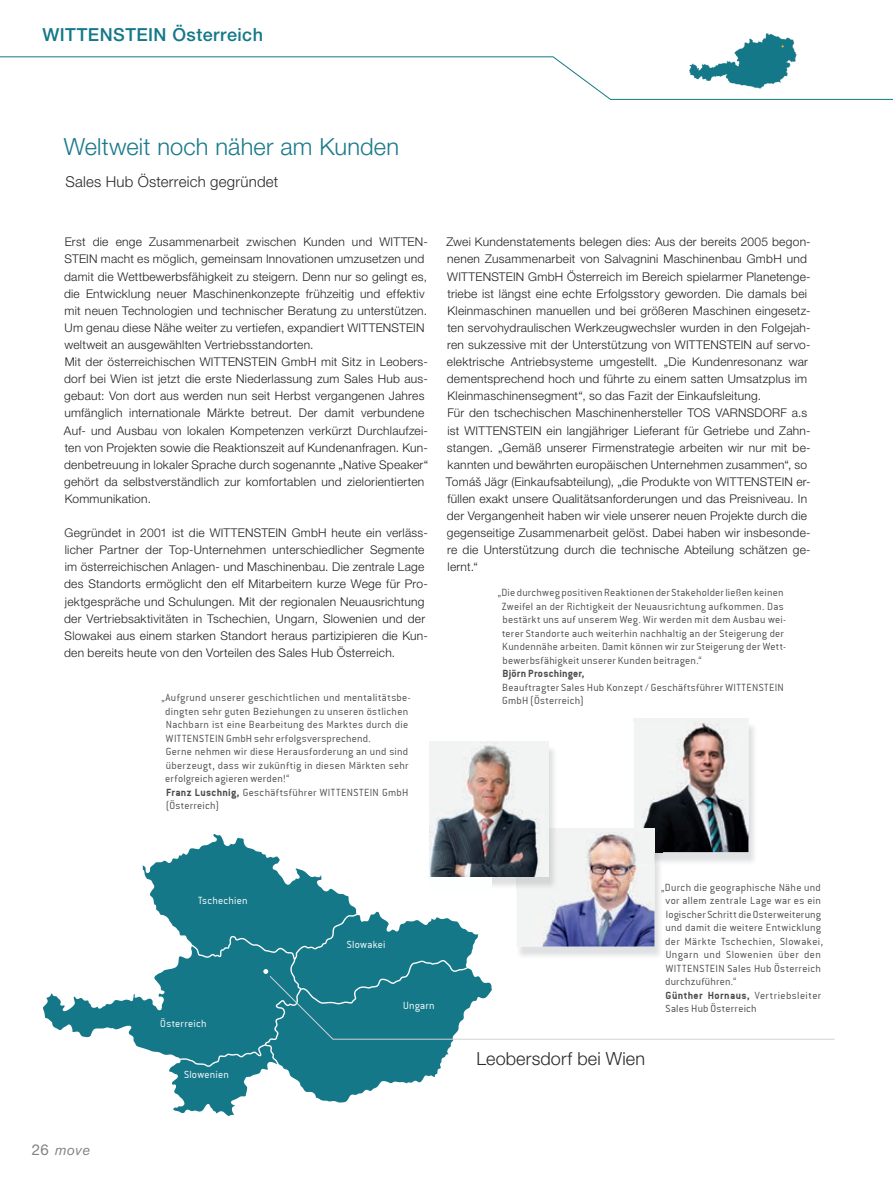
<style>
.page{position:relative;width:893px;height:1191px;background:#fff}
.page>*{position:absolute;margin:0;border:0;box-sizing:border-box;transform-origin:0 0}
.t1{font:300 23.55px "Helvetica Neue LT";letter-spacing:.005em;color:#1a7a8b}
.t2{font:500 18px "Helvetica Neue LT";letter-spacing:.025em;color:#147889}
.t3{font:300 18px "Helvetica Neue LT";letter-spacing:.01em;color:#2b292a}
.t4{font:300 15px "Helvetica Neue LT";letter-spacing:.015em;color:#2b292a}
.t5{font:italic 15px "Akzidenz Grotesk BQ";color:#808285}
.t6{font:300 12px/17.1px "Helvetica Neue LT";letter-spacing:.02em;color:#231f20}
.t7{font:11.25px/13.5px "Conduit ITCTT Light";letter-spacing:.025em;color:#4b4c4d}
.t8{font:11.25px "Conduit ITCTT Bold";letter-spacing:.03em;color:#4b4c4d}
.t9{font:11.25px "Conduit ITCTT Light";letter-spacing:.02em;color:#fff}
.s1{font-family:"Conduit ITCTT Bold"}
.s2{font-family:"Helvetica Neue LT";font-style:normal}
.s3{font-family:"Conduit ITCTT Light"}
</style>
<div class="page">
<img style="left:43px;top:834px;width:436px;height:281px">
<svg style="left:263px;top:969px;width:572px;height:71px"></svg>
<img style="left:734px;top:33px;width:63px;height:23px">
<img style="left:633px;top:721px;width:121px;height:141px">
<img style="left:634px;top:718px;width:114px;height:134px">
<img style="left:516px;top:864px;width:144px;height:92px">
<svg style="left:654px;top:852px;width:9px;height:12px"></svg>
<img style="left:654px;top:832px;width:9px;height:20px">
<img style="left:517px;top:829px;width:137px;height:117px">
<img style="left:633px;top:832px;width:21px;height:32px">
<img style="left:429px;top:744px;width:128px;height:142px">
<img style="left:429px;top:834px;width:63px;height:55px">
<img style="left:516px;top:832px;width:41px;height:57px">
<img style="left:430px;top:741px;width:119px;height:135px">
<svg style="left:0;top:56px;width:893px;height:44px"></svg>
<h2 class="t2" style="left:43px;top:24px;width:222px">WITTENSTEIN Österreich</h2>
<h1 class="t1" style="left:64px;top:132px;width:337px">Weltweit noch näher am Kunden</h1>
<p class="t4" style="left:65px;top:172px;width:214px">Sales Hub Österreich gegründet</p>
<p class="t6" style="left:64px;top:233px;width:366px">Erst die enge Zusammenarbeit zwischen Kunden und WITTEN-STEIN macht es möglich, gemeinsam Innovationen umzusetzen und damit die Wettbewerbsfähigkeit zu steigern. Denn nur so gelingt es, die Entwicklung neuer Maschinenkonzepte frühzeitig und effektiv mit neuen Technologien und technischer Beratung zu unterstützen.<br>Um genau diese Nähe weiter zu vertiefen, expandiert WITTENSTEIN weltweit an ausgewählten Vertriebsstandorten.<br>Mit der österreichischen WITTENSTEIN GmbH mit Sitz in Leobers&shy;dorf bei Wien ist jetzt die erste Niederlassung zum Sales Hub aus&shy;gebaut: Von dort aus werden nun seit Herbst vergangenen Jahres umfänglich internationale Märkte betreut. Der damit verbundene Auf- und Ausbau von lokalen Kompetenzen verkürzt Durchlaufzei&shy;ten von Projekten sowie die Reaktionszeit auf Kundenanfragen. Kun&shy;denbetreuung in lokaler Sprache durch sogenannte „Native Speaker“ gehört da selbstverständlich zur komfortablen und zielorientierten Kommunikation.</p>
<p class="t6" style="left:64px;top:524px;width:365px">Gegründet in 2001 ist die WITTENSTEIN GmbH heute ein verläss&shy;licher Partner der Top-Unternehmen unterschiedlicher Segmente im österreichischen Anlagen- und Maschinenbau. Die zentrale Lage des Standorts ermöglicht den elf Mitarbeitern kurze Wege für Pro&shy;jektgespräche und Schulungen. Mit der regionalen Neuausrichtung der Vertriebsaktivitäten in Tschechien, Ungarn, Slowenien und der Slowakei aus einem starken Standort heraus partizipieren die Kun&shy;den bereits heute von den Vorteilen des Sales Hub Österreich.</p>
<p class="t7" style="left:165px;top:691px;width:247px;text-indent:-4px">„Aufgrund unserer geschichtlichen und mentalitätsbe&shy;dingten sehr guten Beziehungen zu unseren östlichen Nachbarn ist eine Bearbeitung des Marktes durch die WITTENSTEIN GmbH sehr erfolgsversprechend.<br>Gerne nehmen wir diese Herausforderung an und sind überzeugt, dass wir zukünftig in diesen Märkten sehr erfolgreich agieren werden!“<br><span class="s1">Franz Luschnig,</span> Geschäftsführer WITTENSTEIN GmbH (Österreich)</p>
<p class="t6" style="left:446px;top:233px;width:366px">Zwei Kundenstatements belegen dies: Aus der bereits 2005 begon&shy;nenen Zusammenarbeit von Salvagnini Maschinenbau GmbH und WITTENSTEIN GmbH Österreich im Bereich spielarmer Planetenge&shy;triebe ist längst eine echte Erfolgsstory geworden. Die damals bei Kleinmaschinen manuellen und bei größeren Maschinen eingesetz&shy;ten servohydraulischen Werkzeugwechsler wurden in den Folgejah&shy;ren sukzessive mit der Unterstützung von WITTENSTEIN auf servo&shy;elektrische Antriebsysteme umgestellt. „Die Kundenresonanz war dementsprechend hoch und führte zu einem satten Umsatzplus im Kleinmaschinensegment“, so das Fazit der Einkaufsleitung.<br>Für den tschechischen Maschinenhersteller TOS VARNSDORF a.s ist WITTENSTEIN ein langjähriger Lieferant für Getriebe und Zahn&shy;stangen. „Gemäß unserer Firmenstrategie arbeiten wir nur mit be&shy;kannten und bewährten europäischen Unternehmen zusammen“, so Tomáš Jägr (Einkaufsabteilung), „die Produkte von WITTENSTEIN er&shy;füllen exakt unsere Qualitätsanforderungen und das Preisniveau. In der Vergangenheit haben wir viele unserer neuen Projekte durch die gegenseitige Zusammenarbeit gelöst. Dabei haben wir insbesonde&shy;re die Unterstützung durch die technische Abteilung schätzen ge&shy;lernt.“</p>
<p class="t7" style="left:502px;top:586px;width:286px;text-indent:-4px">„Die durchweg positiven Reaktionen der Stakeholder ließen keinen Zweifel an der Richtigkeit der Neuausrichtung aufkommen. Das bestärkt uns auf unserem Weg. Wir werden mit dem Ausbau wei&shy;terer Standorte auch weiterhin nachhaltig an der Steigerung der Kundennähe arbeiten. Damit können wir zur Steigerung der Wett&shy;bewerbsfähigkeit unserer Kunden beitragen.“</p>
<p class="t8" style="left:502px;top:667px;width:83px">Björn Proschinger,</p>
<p class="t7" style="left:502px;top:680px;width:283px">Beauftragter Sales Hub Konzept / Geschäftsführer WITTENSTEIN<br>GmbH (Österreich)</p>
<p class="t5" style="left:32px;top:1140px;width:59px"><span class="s2">26</span> move</p>
<p class="t9" style="left:198px;top:894px;width:51px">Tschechien</p>
<p class="t9" style="left:160px;top:1017px;width:48px">Österreich</p>
<p class="t9" style="left:184px;top:1068px;width:46px">Slowenien</p>
<p class="t9" style="left:347px;top:938px;width:40px">Slowakei</p>
<p class="t9" style="left:403px;top:999px;width:33px">Ungarn</p>
<h2 class="t3" style="left:476px;top:1047px;width:170px">Leobersdorf bei Wien</h2>
<p class="t7" style="left:665px;top:880px;width:159px;text-indent:-4px">„Durch die geographische Nähe und vor allem zentrale Lage war es ein logischer Schritt die Osterweiterung und damit die weitere Entwicklung der Märkte Tschechien, Slowakei,<br>Ungarn und Slowenien über den<br>WITTENSTEIN Sales Hub Österreich durchzuführen.“</p>
<p class="t8" style="left:666px;top:988px;width:157px">Günther Hornaus, <span class="s3">Vertriebsleiter</span></p>
<p class="t7" style="left:666px;top:1002px;width:93px">Sales Hub Österreich</p>
</div>
